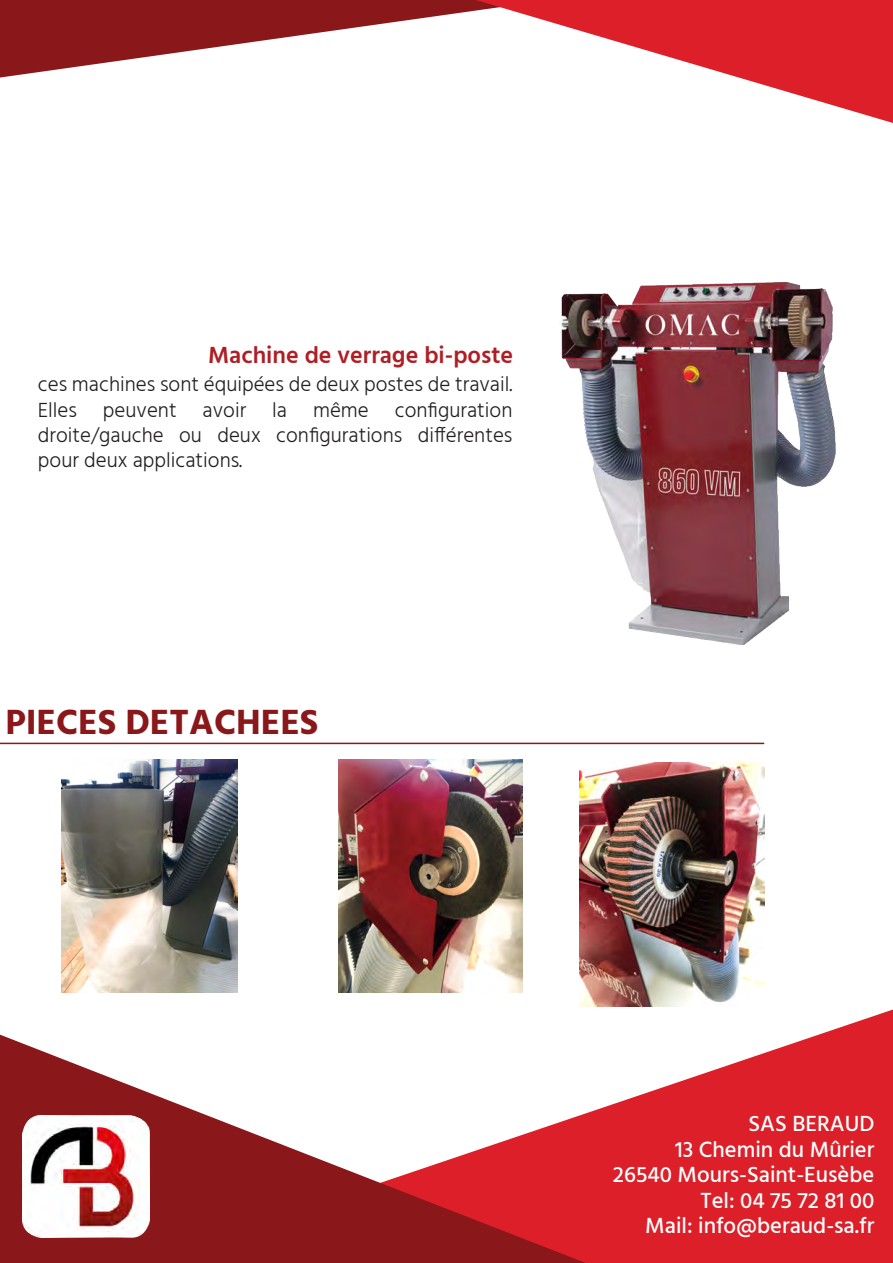
<style>
.page{position:relative;width:893px;height:1263px;background:#fff}
.page>*{position:absolute;margin:0;border:0;box-sizing:border-box;transform-origin:0 0}
.t1{font:700 36px "Hind";color:#8a171a}
.t2{font:600 24px "Hind";color:#af1e24}
.t3{font:500 22.5px/25.5px "Hind";color:#fff;text-align:right}
.t4{font:300 21px/25.2px "Hind";color:#231f20;text-align:justify}
</style>
<div class="page">
<img style="left:559px;top:282px;width:277px;height:363px">
<svg style="left:586px;top:1009px;width:307px;height:254px;fill:#dc1f28"></svg>
<svg style="left:0;top:1035px;width:586px;height:228px"></svg>
<svg style="left:0;top:0;width:476px;height:78px"></svg>
<svg style="left:476px;top:0;width:417px;height:123px"></svg>
<img style="left:22px;top:1115px;width:127px;height:122px">
<hr style="left:0;top:743px;width:764px;height:1px;background:#8a171a">
<img style="left:62px;top:759px;width:175px;height:234px">
<img style="left:338px;top:760px;width:185px;height:232px">
<img style="left:580px;top:762px;width:184px;height:244px">
<p class="t2" style="left:208px;top:339px;width:307px">Machine de verrage bi-poste</p>
<p class="t4" style="left:38px;top:373px;width:476px">ces machines sont équipées de deux postes de travail.<br>Elles peuvent avoir la même configuration droite/gauche ou deux configurations différentes pour deux applications.</p>
<h1 class="t1" style="left:5px;top:701px;width:314px">PIECES DETACHEES</h1>
<p class="t3" style="left:613px;top:1112px;width:263px">SAS BERAUD<br>13 Chemin du Mûrier<br>26540 Mours-Saint-Eusèbe<br>Tel: 04 75 72 81 00<br>Mail: info@beraud-sa.fr</p>
</div>
